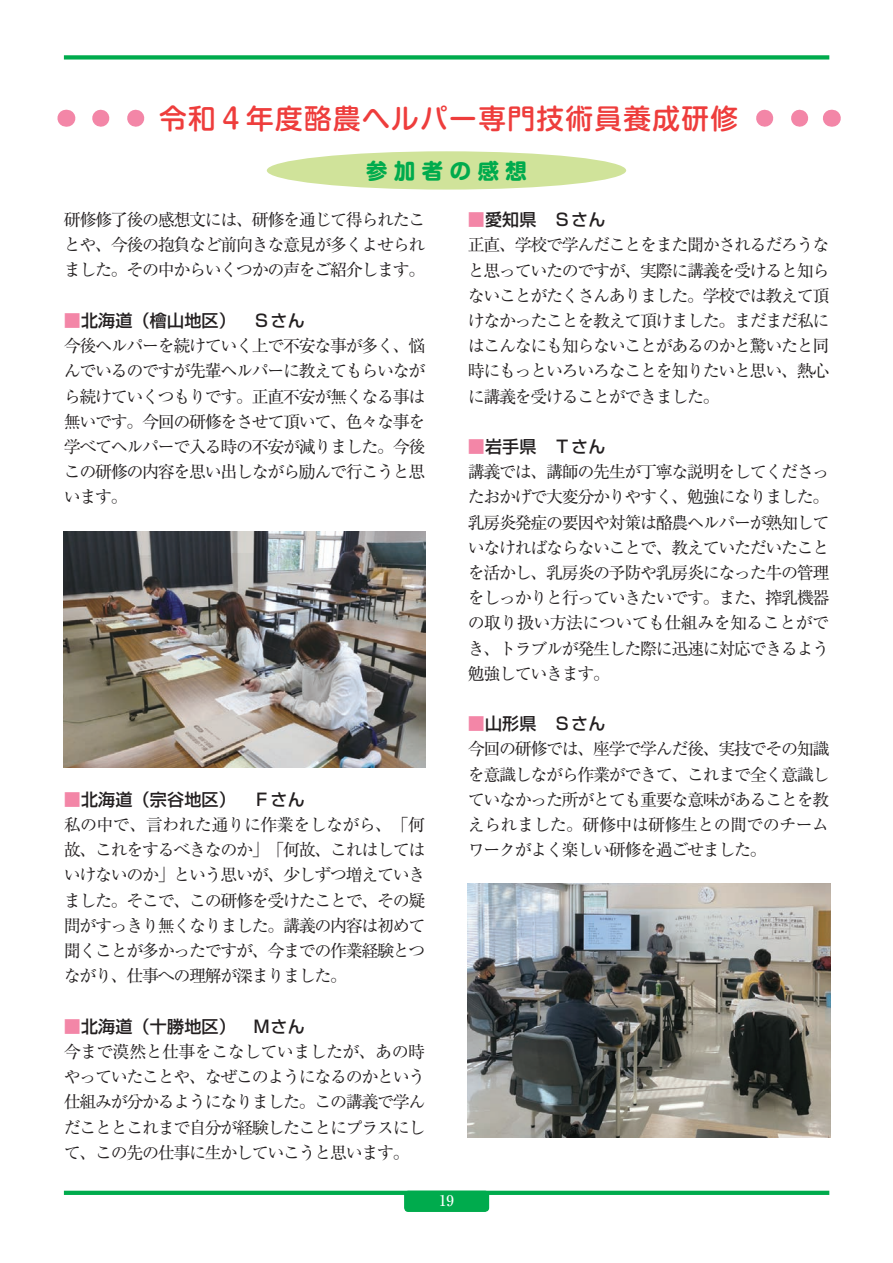
<style>
.page{position:relative;width:893px;height:1263px;background:#fff}
.page>*{position:absolute;margin:0;border:0;box-sizing:border-box;transform-origin:0 0}
.t1{font:500 27.6px "Shin M Go Pro";letter-spacing:.05em;color:#ee3d3c}
.t2{font:700 21.3px "Shin M Go Pro";letter-spacing:.31em;color:#00ab4d}
.t3{font:16.95px/25.2px "Ryumin Pro";letter-spacing:-.08em;color:#231f20;text-align:justify}
.t4{font:500 16.95px "Shin Go Pro";letter-spacing:.015em;color:#231f20}
.t5{font:500 14.85px "Ryumin Pro";color:#fff}
.s1{color:#f386a7}
.s2{font-family:"Ryumin Pro";color:#f386a7}
</style>
<div class="page">
<hr style="left:64px;top:1191px;width:765px;height:4px;background:#00ab4d">
<div style="left:404px;top:1191px;width:85px;height:21px;background:#00ab4d;border-radius:4px"></div>
<div style="left:64px;top:55px;width:765px;height:5px;background:#00ab4d"></div>
<div style="left:267px;top:151px;width:359px;height:39px;background:#d0e39a;border-radius:50%"></div>
<img style="left:64px;top:532px;width:361px;height:235px">
<img style="left:468px;top:883px;width:363px;height:255px">
<svg style="left:101px;top:110px;width:708px;height:17px"></svg>
<svg style="left:66px;top:110px;width:1px;height:17px"></svg>
<svg style="left:831px;top:110px;width:1px;height:17px"></svg>
<div style="left:153px;top:109px;width:591px;height:21px;background:#fff"></div>
<h1 class="t1" style="left:159px;top:96px;width:581px">令和４年度酪農ヘルパー専門技術員養成研修</h1>
<p class="t2" style="left:366px;top:154px;width:162px">参加者の感想</p>
<p class="t3" style="left:64px;top:206px;width:363px">研修修了後の感想文には、研修を通じて得られたことや、今後の抱負など前向きな意見が多くよせられました。その中からいくつかの声をご紹介します。</p>
<p class="t4" style="left:64px;top:306px;width:242px"><span class="s1">■</span>北海道（檜山地区）　Ｓさん</p>
<p class="t3" style="left:64px;top:332px;width:363px">今後ヘルパーを続けていく上で不安な事が多く、悩んでいるのですが先輩ヘルパーに教えてもらいながら続けていくつもりです。正直不安が無くなる事は無いです。今回の研修をさせて頂いて、色々な事を学べてヘルパーで入る時の不安が減りました。今後この研修の内容を思い出しながら励んで行こうと思います。</p>
<p class="t4" style="left:468px;top:206px;width:139px"><span class="s2">■</span>愛知県　Ｓさん</p>
<p class="t3" style="left:468px;top:231px;width:363px">正直、学校で学んだことをまた聞かされるだろうなと思っていたのですが、実際に講義を受けると知らないことがたくさんありました。学校では教えて頂けなかったことを教えて頂けました。まだまだ私にはこんなにも知らないことがあるのかと驚いたと同時にもっといろいろなことを知りたいと思い、熱心に講義を受けることができました。</p>
<p class="t4" style="left:468px;top:433px;width:139px"><span class="s2">■</span>岩手県　Ｔさん</p>
<p class="t3" style="left:468px;top:458px;width:363px">講義では、講師の先生が丁寧な説明をしてくださったおかげで大変分かりやすく、勉強になりました。乳房炎発症の要因や対策は酪農ヘルパーが熟知していなければならないことで、教えていただいたことを活かし、乳房炎の予防や乳房炎になった牛の管理をしっかりと行っていきたいです。また、搾乳機器の取り扱い方法についても仕組みを知ることができ、トラブルが発生した際に迅速に対応できるよう勉強していきます。</p>
<p class="t4" style="left:468px;top:710px;width:139px"><span class="s2">■</span>山形県　Ｓさん</p>
<p class="t3" style="left:468px;top:735px;width:363px">今回の研修では、座学で学んだ後、実技でその知識を意識しながら作業ができて、これまで全く意識していなかった所がとても重要な意味があることを教えられました。研修中は研修生との間でのチームワークがよく楽しい研修を過ごせました。</p>
<p class="t4" style="left:64px;top:785px;width:242px"><span class="s2">■</span>北海道（宗谷地区）　Ｆさん</p>
<p class="t3" style="left:64px;top:811px;width:363px">私の中で、言われた通りに作業をしながら、「何故、これをするべきなのか」「何故、これはしてはいけないのか」という思いが、少しずつ増えていきました。そこで、この研修を受けたことで、その疑問がすっきり無くなりました。講義の内容は初めて聞くことが多かったですが、今までの作業経験とつながり、仕事への理解が深まりました。</p>
<p class="t4" style="left:64px;top:1012px;width:242px"><span class="s2">■</span>北海道（十勝地区）　Ｍさん</p>
<p class="t3" style="left:64px;top:1038px;width:363px">今まで漠然と仕事をこなしていましたが、あの時やっていたことや、なぜこのようになるのかという仕組みが分かるようになりました。この講義で学んだこととこれまで自分が経験したことにプラスにして、この先の仕事に生かしていこうと思います。</p>
<p class="t5" style="left:439px;top:1189px;width:16px">19</p>
</div>
